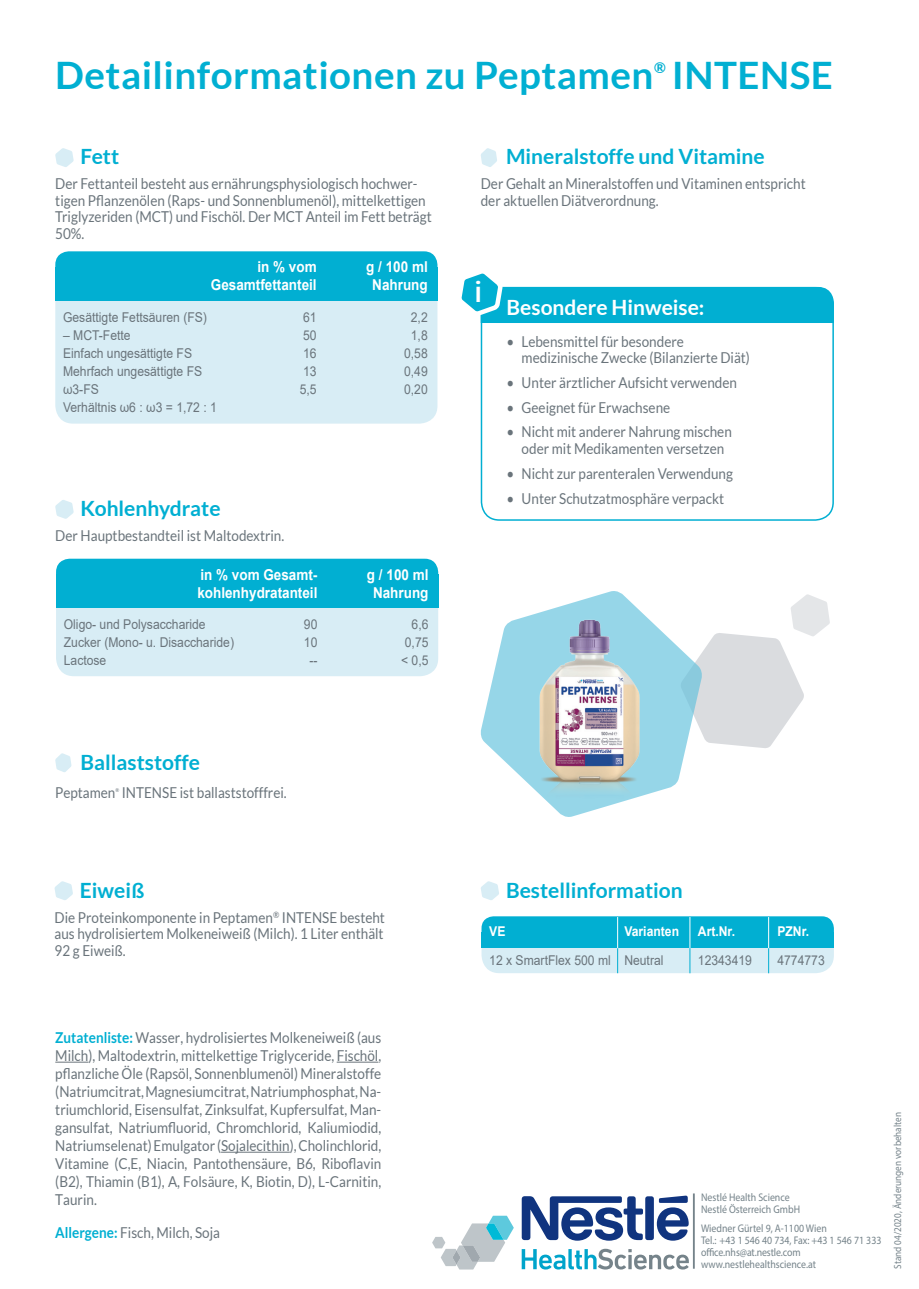
<style>
.page{position:relative;width:919px;height:1289px;background:#fff}
.page>*{position:absolute;margin:0;border:0;box-sizing:border-box;transform-origin:0 0}
.t1{font:700 37.8px "Lato";letter-spacing:.01em;color:#01afd2}
.t2{font:31.5px "Myriad Pro";color:#fff;scale:1.22 1}
.t3{font:700 21px "Lato";color:#01afd2}
.t4{font:700 21px "Lato";color:#fff}
.t5{font:15px/18px "Lato";color:#6a747b;scale:.9 1}
.t6{font:700 15px "Arial";color:#fff;scale:.9 1}
.t7{font:700 14.85px "Lato";color:#01afd2}
.t8{font:13.5px "Arial";color:#6a747b;scale:.9 1}
.t9{font:700 13.5px "Arial";color:#fff;scale:.9 1}
.t10{font:11.1px "Myriad Pro";color:#75838a;scale:.89 1}
.t11{font:10.35px "Myriad Pro";color:#75838a;scale:.89 1}
.t12{font:5.25px "Lato";color:#6a747b;scale:.9 1}
.s1{font-weight:700;color:#01afd2}
</style>
<div class="page">
<svg style="left:55px;top:753px;width:16px;height:19px"></svg>
<svg style="left:481px;top:148px;width:16px;height:19px"></svg>
<svg style="left:54px;top:881px;width:19px;height:19px"></svg>
<svg style="left:55px;top:500px;width:19px;height:19px"></svg>
<div style="left:56px;top:583px;width:382px;height:93px;background:#d8edf5;border-radius:18px"></div>
<div style="left:56px;top:558px;width:382px;height:33px;background:#01afd2;border-radius:14px"></div>
<div style="left:56px;top:574px;width:382px;height:34px;background:#01afd2"></div>
<svg style="left:55px;top:148px;width:19px;height:19px"></svg>
<div style="left:55px;top:276px;width:382px;height:147px;background:#d8edf5;border-radius:18px"></div>
<div style="left:55px;top:251px;width:382px;height:33px;background:#01afd2;border-radius:14px"></div>
<div style="left:55px;top:267px;width:382px;height:33px;background:#01afd2"></div>
<hr style="left:55px;top:1061px;width:33px;height:1px;background:#6a747b">
<hr style="left:336px;top:1061px;width:42px;height:1px;background:#6a747b">
<hr style="left:221px;top:1151px;width:69px;height:1px;background:#6a747b">
<div style="left:481px;top:288px;width:352px;height:34px;background:#01afd2;border-radius:15px"></div>
<div style="left:480px;top:303px;width:353px;height:20px;background:#01afd2"></div>
<div style="left:480px;top:287px;width:353px;height:234px;border:2px solid #01afd2;border-radius:18px"></div>
<svg style="left:461px;top:273px;width:44px;height:46px"></svg>
<svg style="left:481px;top:881px;width:18px;height:19px"></svg>
<div style="left:481px;top:930px;width:352px;height:43px;background:#d8edf5;border-radius:18px"></div>
<div style="left:481px;top:916px;width:352px;height:30px;background:#01afd2;border-radius:12px"></div>
<div style="left:481px;top:932px;width:352px;height:16px;background:#01afd2"></div>
<hr style="left:617px;top:917px;width:1px;height:56px;background:#01afd2">
<hr style="left:617px;top:917px;width:1px;height:31px;background:#fff">
<hr style="left:689px;top:917px;width:1px;height:56px;background:#01afd2">
<hr style="left:689px;top:917px;width:1px;height:31px;background:#fff">
<hr style="left:768px;top:917px;width:1px;height:56px;background:#01afd2">
<hr style="left:768px;top:917px;width:1px;height:31px;background:#fff">
<svg style="left:702px;top:594px;width:127px;height:154px"></svg>
<svg style="left:480px;top:653px;width:222px;height:93px"></svg>
<img style="left:489px;top:591px;width:202px;height:226px">
<hr style="left:692px;top:1193px;width:2px;height:75px;background:#75838a">
<svg style="left:432px;top:1215px;width:81px;height:54px"></svg>
<svg style="left:521px;top:1248px;width:167px;height:21px"></svg>
<svg style="left:521px;top:1195px;width:167px;height:45px"></svg>
<p class="t1" style="left:55px;top:54px;width:599px">Detailinformationen zu Peptamen</p>
<p class="t7" style="left:654px;top:59px;width:13px">®</p>
<p class="t1" style="left:672px;top:54px;width:162px">INTENSE</p>
<p class="t3" style="left:81px;top:145px;width:40px">Fett</p>
<p class="t5" style="left:55px;top:176px;width:419px;line-height:16.5px">Der Fettanteil besteht aus ernährungsphysiologisch hochwer&shy;tigen Pflanzenölen (Raps- und Sonnenblumenöl), mittelkettigen Triglyzeriden (MCT) und Fischöl. Der MCT Anteil im Fett beträgt 50%.</p>
<p class="t6" style="left:257px;top:256px;width:67px">in % vom</p>
<p class="t6" style="left:366px;top:256px;width:70px">g / 100 ml</p>
<p class="t6" style="left:211px;top:274px;width:119px">Gesamtfettanteil</p>
<p class="t6" style="left:372px;top:274px;width:63px">Nahrung</p>
<p class="t8" style="left:63px;top:308px;width:161px">Gesättigte Fettsäuren (FS)</p>
<p class="t8" style="left:303px;top:308px;width:17px">61</p>
<p class="t8" style="left:411px;top:308px;width:20px">2,2</p>
<p class="t8" style="left:63px;top:326px;width:77px">– MCT-Fette</p>
<p class="t8" style="left:303px;top:326px;width:17px">50</p>
<p class="t8" style="left:411px;top:326px;width:20px">1,8</p>
<p class="t8" style="left:63px;top:344px;width:145px">Einfach ungesättigte FS</p>
<p class="t8" style="left:303px;top:344px;width:17px">16</p>
<p class="t8" style="left:404px;top:344px;width:28px">0,58</p>
<p class="t8" style="left:63px;top:362px;width:156px">Mehrfach ungesättigte FS</p>
<p class="t8" style="left:303px;top:362px;width:17px">13</p>
<p class="t8" style="left:404px;top:362px;width:28px">0,49</p>
<p class="t8" style="left:63px;top:380px;width:41px">ω3-FS</p>
<p class="t8" style="left:300px;top:380px;width:20px">5,5</p>
<p class="t8" style="left:404px;top:380px;width:28px">0,20</p>
<p class="t8" style="left:63px;top:398px;width:172px">Verhältnis ω6 : ω3 = 1,72 : 1</p>
<p class="t3" style="left:81px;top:496px;width:141px">Kohlenhydrate</p>
<p class="t5" style="left:55px;top:526px;width:256px">Der Hauptbestandteil ist Maltodextrin.</p>
<p class="t6" style="left:200px;top:563px;width:132px">in % vom Gesamt-</p>
<p class="t6" style="left:367px;top:563px;width:70px">g / 100 ml</p>
<p class="t6" style="left:197px;top:581px;width:135px">kohlenhydratanteil</p>
<p class="t6" style="left:373px;top:581px;width:63px">Nahrung</p>
<p class="t8" style="left:64px;top:615px;width:159px">Oligo- und Polysaccharide</p>
<p class="t8" style="left:304px;top:615px;width:17px">90</p>
<p class="t8" style="left:411px;top:615px;width:20px">6,6</p>
<p class="t8" style="left:64px;top:633px;width:191px">Zucker (Mono- u. Disaccharide)</p>
<p class="t8" style="left:304px;top:633px;width:17px">10</p>
<p class="t8" style="left:405px;top:633px;width:28px">0,75</p>
<p class="t8" style="left:64px;top:651px;width:49px">Lactose</p>
<p class="t8" style="left:309px;top:651px;width:10px">--</p>
<p class="t8" style="left:401px;top:651px;width:32px">&lt; 0,5</p>
<p class="t3" style="left:506px;top:145px;width:260px">Mineralstoffe und Vitamine</p>
<p class="t5" style="left:480px;top:175px;width:362px">Der Gehalt an Mineralstoffen und Vitaminen entspricht</p>
<p class="t5" style="left:480px;top:191px;width:199px">der aktuellen Diätverordnung.</p>
<p class="t2" style="left:473px;top:272px;width:9px">i</p>
<p class="t4" style="left:506px;top:295px;width:199px">Besondere Hinweise:</p>
<p class="t5" style="left:506px;top:332px;width:198px">• Lebensmittel für besondere</p>
<p class="t5" style="left:521px;top:348px;width:255px">medizinische Zwecke (Bilanzierte Diät)</p>
<p class="t5" style="left:506px;top:373px;width:257px">• Unter ärztlicher Aufsicht verwenden</p>
<p class="t5" style="left:506px;top:398px;width:183px">• Geeignet für Erwachsene</p>
<p class="t5" style="left:506px;top:423px;width:252px">• Nicht mit anderer Nahrung mischen</p>
<p class="t5" style="left:521px;top:439px;width:227px">oder mit Medikamenten versetzen</p>
<p class="t5" style="left:506px;top:464px;width:253px">• Nicht zur parenteralen Verwendung</p>
<p class="t5" style="left:506px;top:489px;width:243px">• Unter Schutzatmosphäre verpackt</p>
<p class="t3" style="left:81px;top:749px;width:121px">Ballaststoffe</p>
<p class="t5" style="left:55px;top:783px;width:259px">Peptamen INTENSE ist ballaststofffrei.</p>
<p class="t12" style="left:115px;top:786px;width:6px">®</p>
<p class="t3" style="left:80px;top:877px;width:66px">Eiweiß</p>
<p class="t5" style="left:55px;top:908px;width:368px">Die Proteinkomponente in Peptamen<sup>®</sup> INTENSE besteht</p>
<p class="t5" style="left:55px;top:924px;width:367px">aus hydrolisiertem Molkeneiweiß (Milch). 1 Liter enthält</p>
<p class="t5" style="left:55px;top:941px;width:80px">92 g Eiweiß.</p>
<p class="t5" style="left:55px;top:1028px;width:364px;text-align:justify"><span class="s1">Zutatenliste:</span> Wasser, hydrolisiertes Molkeneiweiß (aus Milch), Maltodextrin, mittelkettige Triglyceride, Fischöl, pflanzliche Öle (Rapsöl, Sonnenblumenöl) Mineralstoffe (Natriumcitrat, Magnesiumcitrat, Natriumphosphat, Na&shy;triumchlorid, Eisensulfat, Zinksulfat, Kupfersulfat, Man&shy;gansulfat, Natriumfluorid, Chromchlorid, Kaliumiodid, Natriumselenat) Emulgator (Sojalecithin), Cholinchlorid, Vitamine (C,E, Niacin, Pantothensäure, B6, Riboflavin (B2), Thiamin (B1), A, Folsäure, K, Biotin, D), L-Carnitin,</p>
<p class="t5" style="left:55px;top:1190px;width:48px">Taurin.</p>
<p class="t5" style="left:55px;top:1223px;width:184px"><span class="s1">Allergene:</span> Fisch, Milch, Soja</p>
<p class="t3" style="left:506px;top:877px;width:178px">Bestellinformation</p>
<p class="t9" style="left:489px;top:921px;width:20px">VE</p>
<p class="t9" style="left:624px;top:921px;width:62px">Varianten</p>
<p class="t9" style="left:697px;top:921px;width:43px">Art.Nr.</p>
<p class="t9" style="left:777px;top:921px;width:37px">PZNr.</p>
<p class="t8" style="left:489px;top:950px;width:195px">12 x SmartFlex 500 ml Neutral</p>
<p class="t8" style="left:697px;top:950px;width:62px">12343419</p>
<p class="t8" style="left:777px;top:950px;width:54px">4774773</p>
<p class="t10" style="left:701px;top:1190px;width:101px">Nestlé Health Science</p>
<p class="t10" style="left:701px;top:1202px;width:113px">Nestlé Österreich GmbH</p>
<p class="t10" style="left:701px;top:1221px;width:143px">Wiedner Gürtel 9, A-1100 Wien</p>
<p class="t10" style="left:701px;top:1233px;width:204px">Tel.: +43 1 546 40 734, Fax: +43 1 546 71 333</p>
<p class="t10" style="left:701px;top:1245px;width:113px">office.nhs@at.nestle.com</p>
<p class="t10" style="left:701px;top:1257px;width:131px">www.nestlehealthscience.at</p>
<p class="t11" style="left:891px;top:1268px;width:177px;rotate:-90deg">Stand 04/2020, Änderungen vorbehalten</p>
</div>
